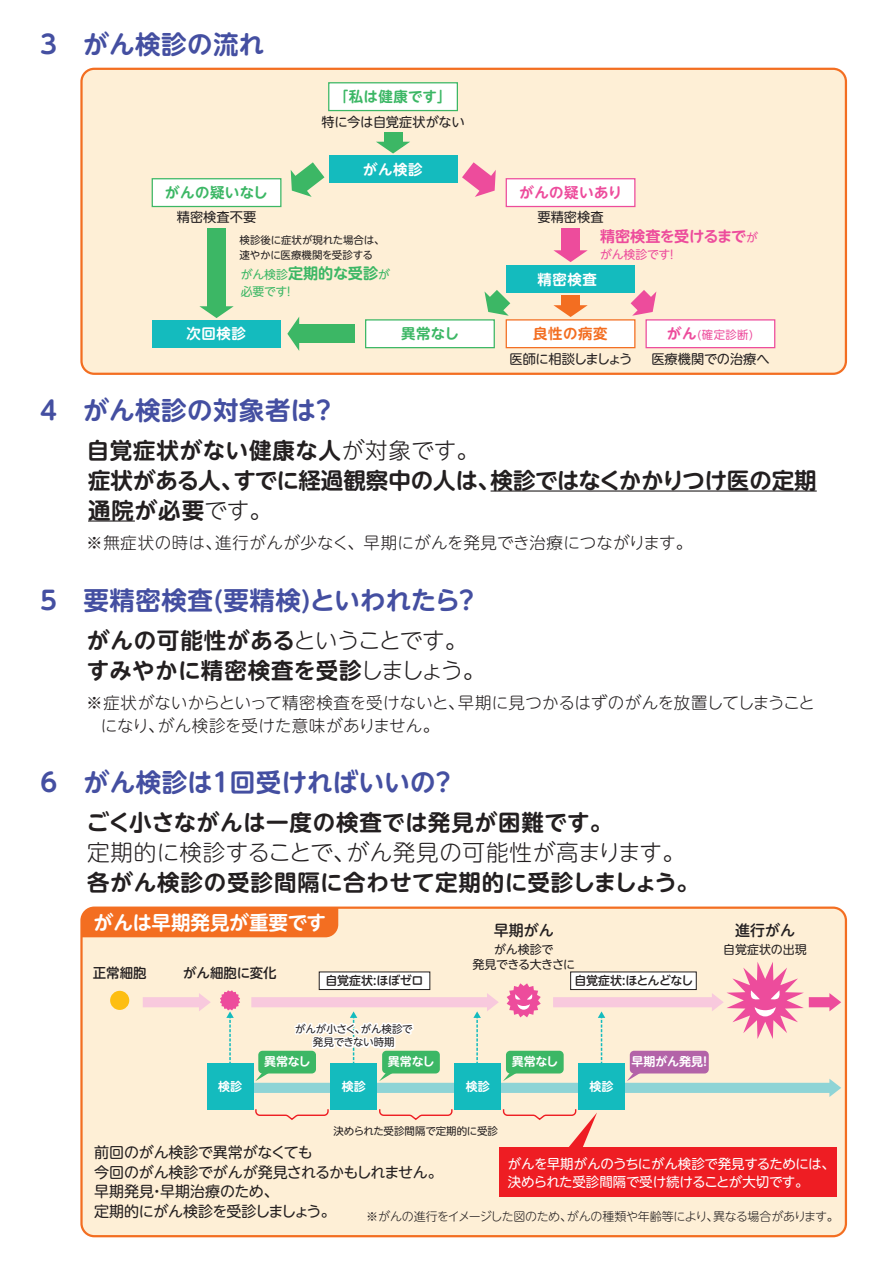
<style>
.page{position:relative;width:893px;height:1263px;background:#fff}
.page>*{position:absolute;margin:0;border:0;box-sizing:border-box;transform-origin:0 0}
.t1{font:700 25.5px "UD Shin M Go Pro De";letter-spacing:.015em;color:#444fa1}
.t2{font:700 22.5px/30px "UD Shin M Go Pro De";letter-spacing:.015em;color:#231f20}
.t3{font:300 22.5px "UD Shin M Go Pro";letter-spacing:.025em;color:#231f20}
.t4{font:700 22.5px "UD Shin M Go Pro De";letter-spacing:.035em;color:#231f20}
.t5{font:700 19.5px "UD Shin M Go Pro De";color:#fff}
.t6{font:300 16.5px/22.5px "UD Shin M Go Pro";letter-spacing:.01em;color:#231f20}
.t7{font:700 15.15px "UD Shin M Go Pro De";color:#3cb765}
.t8{font:700 15.15px "UD Shin M Go Pro De";letter-spacing:-.045em;color:#ed4c9c}
.t9{font:15px/19.5px "UD Shin M Go Pro";letter-spacing:-.01em;color:#231f20}
.t10{font:500 15px "UD Shin M Go Pro";color:#231f20}
.t11{font:700 14.4px "UD Shin M Go Pro De";letter-spacing:.025em;color:#3cb765}
.t12{font:700 14.4px "UD Shin M Go Pro De";letter-spacing:.04em;color:#fff}
.t13{font:700 14.4px "UD Shin M Go Pro De";letter-spacing:.035em;color:#ed4c9c}
.t14{font:700 14.4px "UD Shin M Go Pro De";letter-spacing:.04em;color:#f36e21}
.t15{font:13.5px/18px "UD Shin M Go Pro";letter-spacing:-.025em;color:#fff}
.t16{font:500 13.5px "UD Shin M Go Pro";color:#231f20}
.t17{font:13.2px "UD Shin M Go Pro";letter-spacing:-.005em;color:#231f20}
.t18{font:13.2px "UD Shin M Go Pro";letter-spacing:-.095em;color:#231f20}
.t19{font:300 12px "UD Shin M Go Pro";letter-spacing:-.03em;color:#231f20}
.t20{font:700 12px "UD Shin M Go Pro De";color:#fff}
.t21{font:12px/15px "UD Shin M Go Pro";letter-spacing:-.035em;color:#231f20;text-align:center}
.t22{font:500 12px "UD Shin M Go Pro";letter-spacing:-.04em;color:#231f20}
.t23{font:500 12px "UD Shin M Go Pro";letter-spacing:-.02em;color:#231f20}
.t24{font:12px "UD Shin M Go Pro";letter-spacing:-.015em;color:#231f20}
.t25{font:11.85px "UD Shin M Go Pro";letter-spacing:-.01em;color:#ed4c9c}
.t26{font:11.85px "UD Shin M Go Pro";color:#3cb765}
.t27{font:11.4px "UD Shin M Go Pro";color:#ed4c9c}
.t28{font:10.5px/15px "UD Shin M Go Pro";letter-spacing:-.015em;color:#231f20}
.s1{font-family:"UD Shin M Go Pro";font-weight:400;font-size:11.85px}
.s2{font-family:"UD Shin M Go Pro De";font-weight:700;font-size:14.4px}
.s3{font-family:"UD Shin M Go Pro";font-weight:300}
</style>
<div class="page">
<div style="left:82px;top:69px;width:764px;height:305px;background:#feefd6;border-radius:13px"></div>
<div style="left:80px;top:68px;width:767px;height:307px;border:2px solid #f36e21;border-radius:13px"></div>
<hr style="left:491px;top:490px;width:326px;height:2px;background:#231f20">
<hr style="left:88px;top:520px;width:47px;height:2px;background:#231f20">
<div style="left:328px;top:82px;width:130px;height:29px;background:#fff;border:1px solid #3cb765"></div>
<div style="left:329px;top:155px;width:128px;height:28px;background:#14bbbe"></div>
<div style="left:506px;top:265px;width:129px;height:28px;background:#14bbbe"></div>
<div style="left:152px;top:320px;width:129px;height:28px;background:#14bbbe"></div>
<div style="left:365px;top:319px;width:130px;height:29px;background:#fff;border:1px solid #3cb765"></div>
<div style="left:645px;top:319px;width:130px;height:29px;background:#fff;border:1px solid #ed4c9c"></div>
<div style="left:152px;top:178px;width:129px;height:29px;background:#fff;border:1px solid #3cb765"></div>
<svg style="left:376px;top:142px;width:34px;height:12px"></svg>
<div style="left:384px;top:132px;width:19px;height:14px;background:#3cb765"></div>
<svg style="left:553px;top:305px;width:35px;height:12px"></svg>
<div style="left:561px;top:295px;width:19px;height:15px;background:#f36e21"></div>
<svg style="left:484px;top:290px;width:26px;height:26px"></svg>
<svg style="left:287px;top:317px;width:12px;height:34px"></svg>
<div style="left:294px;top:324px;width:61px;height:19px;background:#3cb765"></div>
<svg style="left:631px;top:290px;width:25px;height:26px"></svg>
<svg style="left:553px;top:250px;width:35px;height:12px"></svg>
<div style="left:561px;top:228px;width:19px;height:27px;background:#ed4c9c"></div>
<svg style="left:199px;top:306px;width:35px;height:12px"></svg>
<div style="left:207px;top:228px;width:19px;height:83px;background:#3cb765"></div>
<div style="left:506px;top:178px;width:129px;height:29px;background:#fff;border:1px solid #ed4c9c"></div>
<div style="left:506px;top:319px;width:129px;height:29px;background:#fff;border:1px solid #f36e21"></div>
<svg style="left:462px;top:162px;width:34px;height:35px"></svg>
<svg style="left:291px;top:162px;width:33px;height:35px"></svg>
<div style="left:82px;top:908px;width:764px;height:328px;background:#feefd6;border-radius:13px"></div>
<div style="left:80px;top:906px;width:767px;height:331px;border:2px solid #f36e21;border-radius:13px"></div>
<div style="left:82px;top:908px;width:256px;height:29px;background:#f36e21"></div>
<div style="left:500px;top:1147px;width:337px;height:49px;background:#ee1d23"></div>
<div style="left:207px;top:1064px;width:46px;height:46px;background:#14bbbe"></div>
<div style="left:331px;top:1064px;width:46px;height:46px;background:#14bbbe"></div>
<div style="left:454px;top:1064px;width:47px;height:46px;background:#14bbbe"></div>
<div style="left:578px;top:1064px;width:47px;height:46px;background:#14bbbe"></div>
<div style="left:110px;top:991px;width:19px;height:19px;background:#fdbe12;border-radius:50%"></div>
<svg style="left:143px;top:993px;width:68px;height:18px"></svg>
<svg style="left:220px;top:990px;width:20px;height:74px"></svg>
<svg style="left:247px;top:962px;width:594px;height:135px"></svg>
<svg style="left:255px;top:1109px;width:74px;height:11px"></svg>
<svg style="left:379px;top:1109px;width:74px;height:11px"></svg>
<svg style="left:502px;top:1109px;width:95px;height:38px"></svg>
<p class="t1" style="left:36px;top:24px;width:230px">３　がん検診の流れ</p>
<p class="t11" style="left:334px;top:85px;width:119px">「私は健康です」</p>
<p class="t17" style="left:322px;top:111px;width:145px">特に今は自覚症状がない</p>
<p class="t12" style="left:363px;top:158px;width:61px">がん検診</p>
<p class="t11" style="left:165px;top:181px;width:104px">がんの疑いなし</p>
<p class="t17" style="left:177px;top:207px;width:81px">精密検査不要</p>
<p class="t28" style="left:240px;top:232px;width:147px">検診後に症状が現れた場合は、速やかに医療機関を受診する</p>
<p class="t7" style="left:241px;top:261px;width:151px"><span class="s1">がん検診</span>定期的な受診<span class="s1">が</span></p>
<p class="t26" style="left:241px;top:282px;width:56px">必要です！</p>
<p class="t12" style="left:187px;top:322px;width:61px">次回検診</p>
<p class="t11" style="left:401px;top:322px;width:59px">異常なし</p>
<p class="t1" style="left:36px;top:389px;width:302px">４　がん検診の対象者は？</p>
<p class="t13" style="left:519px;top:181px;width:104px">がんの疑いあり</p>
<p class="t17" style="left:537px;top:207px;width:68px">要精密検査</p>
<p class="t8" style="left:600px;top:223px;width:159px">精密検査を受けるまで<span class="s1">が</span></p>
<p class="t25" style="left:600px;top:245px;width:79px">がん検診です！</p>
<p class="t12" style="left:538px;top:267px;width:61px">精密検査</p>
<p class="t14" style="left:533px;top:322px;width:76px">良性の病変</p>
<p class="t18" style="left:509px;top:348px;width:124px">医師に相談しましょう</p>
<p class="t27" style="left:667px;top:326px;width:87px"><span class="s2">がん</span>(確定診断)</p>
<p class="t17" style="left:651px;top:348px;width:120px">医療機関での治療へ</p>
<p class="t2" style="left:87px;top:434px;width:731px">自覚症状がない健康な人<span class="s3">が対象です。<br></span>症状がある人、すでに経過観察中の人は、検診ではなくかかりつけ医の定期通院が必要<span class="s3">です。</span></p>
<p class="t6" style="left:86px;top:530px;width:608px">※無症状の時は、進行がんが少なく、早期にがんを発見でき治療につながります。</p>
<p class="t1" style="left:36px;top:580px;width:445px">５　要精密検査(要精検)といわれたら？</p>
<p class="t2" style="left:87px;top:625px;width:400px">がんの可能性がある<span class="s3">ということです。</span>すみやかに精密検査を受診<span class="s3">しましょう。</span></p>
<p class="t6" style="left:101px;top:691px;width:716px;text-indent:-15px">※症状がないからといって精密検査を受けないと、早期に見つかるはずのがんを放置してしまうことになり、がん検診を受けた意味がありません。</p>
<p class="t1" style="left:41px;top:761px;width:417px">6　がん検診は１回受ければいいの？</p>
<p class="t2" style="left:87px;top:806px;width:527px">ごく小さながんは一度の検査では発見が困難です。</p>
<p class="t3" style="left:87px;top:834px;width:599px">定期的に検診することで、がん発見の可能性が高まります。</p>
<p class="t4" style="left:87px;top:864px;width:613px">各がん検診の受診間隔に合わせて定期的に受診しましょう。</p>
<p class="t5" style="left:94px;top:906px;width:233px">がんは早期発見が重要です</p>
<p class="t10" style="left:494px;top:918px;width:61px">早期がん</p>
<p class="t21" style="left:473px;top:942px;width:104px">がん検診で<br>発見できる大きさに</p>
<p class="t16" style="left:93px;top:962px;width:55px">正常細胞</p>
<p class="t16" style="left:183px;top:962px;width:95px">がん細胞に変化</p>
<p class="t23" style="left:325px;top:971px;width:99px">自覚症状:ほぼゼロ</p>
<p class="t22" style="left:574px;top:971px;width:120px">自覚症状:ほとんどなし</p>
<p class="t20" style="left:218px;top:1077px;width:25px">検診</p>
<p class="t28" style="left:295px;top:1022px;width:119px;line-height:13.5px;text-align:center">がんが小さく、がん検診で発見できない時期</p>
<p class="t20" style="left:264px;top:1052px;width:48px">異常なし</p>
<p class="t20" style="left:342px;top:1077px;width:25px">検診</p>
<p class="t20" style="left:388px;top:1052px;width:48px">異常なし</p>
<p class="t20" style="left:466px;top:1077px;width:25px">検診</p>
<p class="t20" style="left:512px;top:1052px;width:48px">異常なし</p>
<p class="t20" style="left:589px;top:1077px;width:25px">検診</p>
<p class="t20" style="left:631px;top:1052px;width:77px">早期がん発見!</p>
<p class="t10" style="left:735px;top:918px;width:61px">進行がん</p>
<p class="t24" style="left:723px;top:940px;width:85px">自覚症状の出現</p>
<p class="t28" style="left:333px;top:1123px;width:166px">決められた受診間隔で定期的に受診</p>
<p class="t9" style="left:94px;top:1142px;width:350px">前回のがん検診で異常がなくても<br>今回のがん検診でがんが発見されるかもしれません。早期発見・早期治療のため、<br>定期的にがん検診を受診しましょう。</p>
<p class="t15" style="left:508px;top:1154px;width:329px">がんを早期がんのうちにがん検診で発見するためには、決められた受診間隔で受け続けることが大切です。</p>
<p class="t19" style="left:366px;top:1207px;width:474px">※がんの進行をイメージした図のため、がんの種類や年齢等により、異なる場合があります。</p>
</div>
